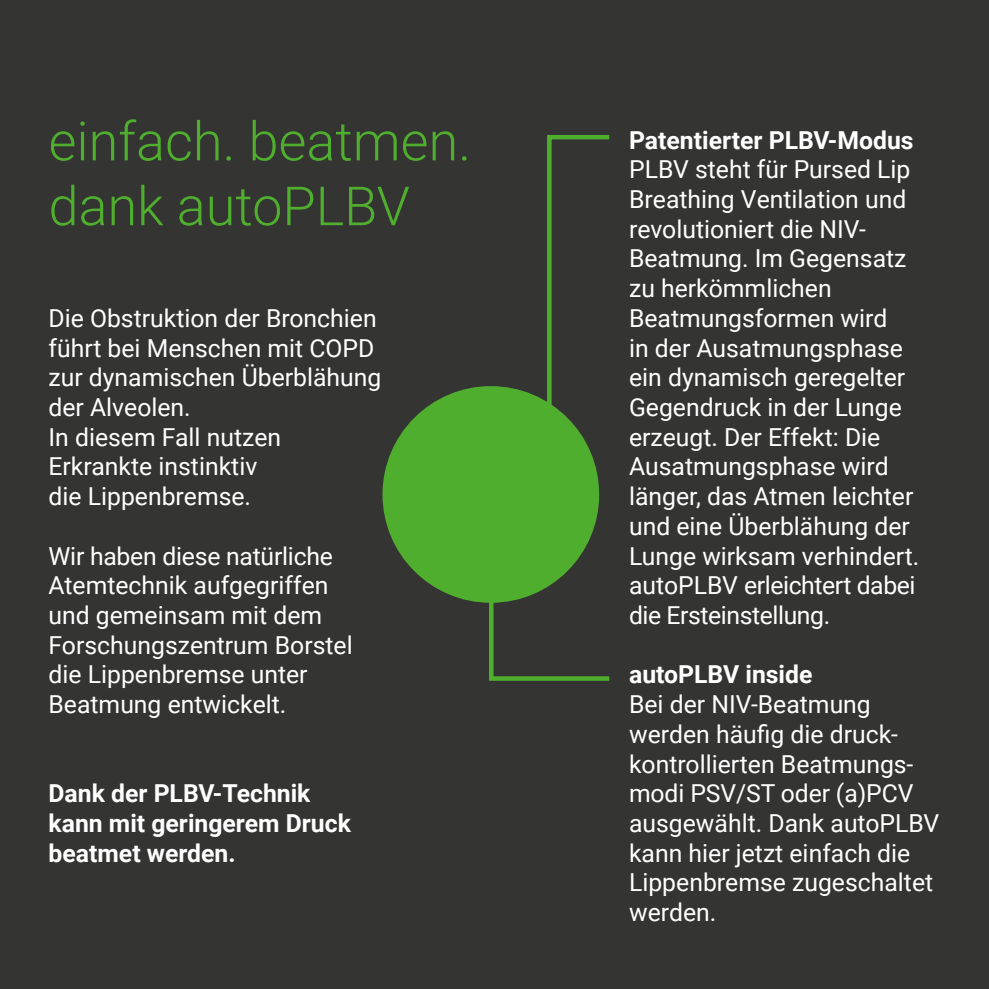
<style>
.page{position:relative;width:989px;height:989px;background:#343433}
.page>*{position:absolute;margin:0;border:0;box-sizing:border-box;transform-origin:0 0}
.t1{font:300 54px/64.8px "Roboto";color:#50ae2f}
.t2{font:24.75px/29.7px "Roboto";color:#fff}
.t3{font:700 24.75px/29.7px "Roboto";color:#fff}
</style>
<div class="page">
<svg style="left:545px;top:135px;width:65px;height:301px"></svg>
<svg style="left:489px;top:589px;width:121px;height:92px"></svg>
<div style="left:397px;top:401px;width:187px;height:187px;background:#50ae2f;border-radius:50%"></div>
<div style="left:382px;top:386px;width:217px;height:217px;border:29px solid #50ae2f;border-radius:50%"></div>
<h1 class="t1" style="left:49px;top:107px;width:424px">einfach. beatmen. dank autoPLBV</h1>
<p class="t2" style="left:49px;top:302px;width:334px">Die Obstruktion der Bronchien führt bei Menschen mit COPD zur dynamischen Überblähung der Alveolen.<br>In diesem Fall nutzen<br>Erkrankte instinktiv<br>die Lippenbremse.</p>
<p class="t2" style="left:49px;top:540px;width:306px">Wir haben diese natürliche<br>Atemtechnik aufgegriffen und gemeinsam mit dem<br>Forschungszentrum Borstel die Lippenbremse unter<br>Beatmung entwickelt.</p>
<p class="t3" style="left:49px;top:777px;width:304px">Dank der PLBV-Technik kann mit geringerem Druck beatmet werden.</p>
<p class="t3" style="left:629px;top:124px;width:286px">Patentierter PLBV-Modus</p>
<p class="t2" style="left:629px;top:154px;width:292px">PLBV steht für Pursed Lip<br>Breathing Ventilation und revolutioniert die NIV-<br>Beatmung. Im Gegensatz zu herkömmlichen<br>Beatmungsformen wird<br>in der Ausatmungsphase ein dynamisch geregelter<br>Gegendruck in der Lunge erzeugt. Der Effekt: Die<br>Ausatmungsphase wird länger, das Atmen leichter und eine Überblähung der<br>Lunge wirksam verhindert. autoPLBV erleichtert dabei die Ersteinstellung.</p>
<p class="t3" style="left:629px;top:659px;width:185px">autoPLBV inside</p>
<p class="t2" style="left:629px;top:688px;width:312px">Bei der NIV-Beatmung werden häufig die druck&shy;kontrollierten Beatmungs&shy;modi PSV/ST oder (a)PCV ausgewählt. Dank autoPLBV kann hier jetzt einfach die<br>Lippenbremse zugeschaltet werden.</p>
</div>
